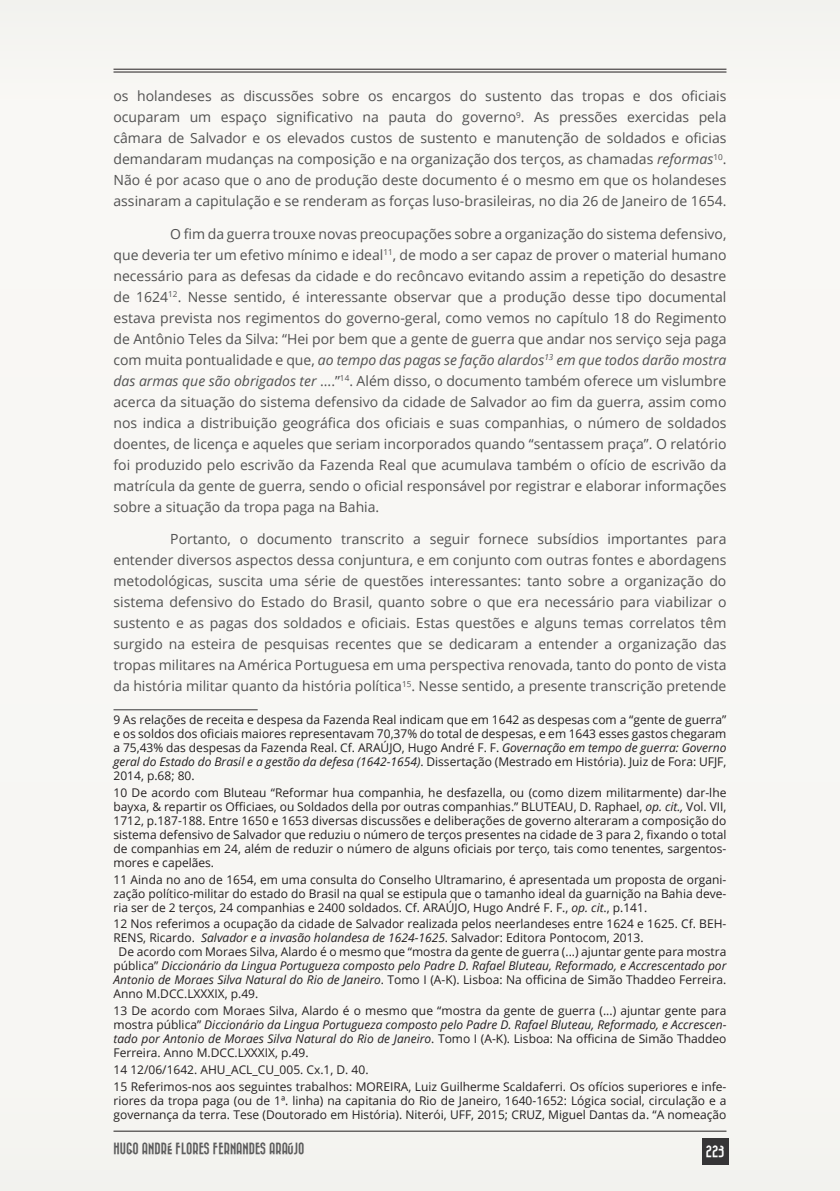
<style>
.page{position:relative;width:840px;height:1191px;background:#fff}
.page>*{position:absolute;margin:0;border:0;box-sizing:border-box;transform-origin:0 0}
.TEXTO{font:14px/21px "Open Sans";color:#515151;text-align:justify}
.t1{font:12px/14px "Open Sans";color:#231f20;text-align:justify}
.t2{font:12px "Bazar";color:#5d5d5d}
.t3{font:12px "Bazar";color:#fff}
.s1{font-style:italic}
</style>
<div class="page">
<div style="left:0;top:0;width:839px;height:1190px;background:#f8f7f4"></div>
<hr style="left:113px;top:69px;width:613px;height:1px;background:#231f20">
<hr style="left:113px;top:72px;width:613px;height:1px;background:#231f20">
<hr style="left:113px;top:1130px;width:613px;height:1px;background:#231f20">
<div style="left:701px;top:1138px;width:27px;height:27px;background:#363536"></div>
<hr style="left:113px;top:709px;width:144px;height:1px;background:#363536">
<p class="TEXTO" style="left:113px;top:85px;width:614px">os holandeses as discussões sobre os encargos do sustento das tropas e dos oficiais ocuparam um espaço significativo na pauta do governo<sup>9</sup>. As pressões exercidas pela câmara de Salvador e os elevados custos de sustento e manutenção de soldados e oficias demandaram mudanças na composição e na organização dos terços, as chamadas <span class="s1">reformas</span><sup>10</sup>.<br>Não é por acaso que o ano de produção deste documento é o mesmo em que os holandeses assinaram a capitulação e se renderam as forças luso-brasileiras, no dia 26 de Janeiro de 1654.</p>
<p class="TEXTO" style="left:113px;top:223px;width:614px;text-indent:57px">O fim da guerra trouxe novas preocupações sobre a organização do sistema defensivo, que deveria ter um efetivo mínimo e ideal<sup>11</sup>, de modo a ser capaz de prover o material humano necessário para as defesas da cidade e do recôncavo evitando assim a repetição do desastre de 1624<sup>12</sup>. Nesse sentido, é interessante observar que a produção desse tipo documental estava prevista nos regimentos do governo-geral, como vemos no capítulo 18 do Regimento de Antônio Teles da Silva: “Hei por bem que a gente de guerra que andar nos serviço seja paga com muita pontualidade e que, <span class="s1">ao tempo das pagas se fação alardos</span><sup>13</sup> <span class="s1">em que todos darão mostra das armas que são obrigados ter</span> ....”<sup>14</sup>. Além disso, o documento também oferece um vislumbre acerca da situação do sistema defensivo da cidade de Salvador ao fim da guerra, assim como nos indica a distribuição geográfica dos oficiais e suas companhias, o número de soldados doentes, de licença e aqueles que seriam incorporados quando “sentassem praça”. O relatório foi produzido pelo escrivão da Fazenda Real que acumulava também o ofício de escrivão da matrícula da gente de guerra, sendo o oficial responsável por registrar e elaborar informações sobre a situação da tropa paga na Bahia.</p>
<p class="TEXTO" style="left:113px;top:528px;width:614px;text-indent:57px">Portanto, o documento transcrito a seguir fornece subsídios importantes para entender diversos aspectos dessa conjuntura, e em conjunto com outras fontes e abordagens metodológicas, suscita uma série de questões interessantes: tanto sobre a organização do sistema defensivo do Estado do Brasil, quanto sobre o que era necessário para viabilizar o sustento e as pagas dos soldados e oficiais. Estas questões e alguns temas correlatos têm surgido na esteira de pesquisas recentes que se dedicaram a entender a organização das tropas militares na América Portuguesa em uma perspectiva renovada, tanto do ponto de vista da história militar quanto da história política<sup>15</sup>. Nesse sentido, a presente transcrição pretende</p>
<p class="t1" style="left:113px;top:712px;width:614px">9 As relações de receita e despesa da Fazenda Real indicam que em 1642 as despesas com a “gente de guerra” e os soldos dos oficiais maiores representavam 70,37% do total de despesas, e em 1643 esses gastos chegaram a 75,43% das despesas da Fazenda Real. Cf. ARAÚJO, Hugo André F. F. <span class="s1">Governação em tempo de guerra: Governo geral do Estado do Brasil e a gestão da defesa (1642-1654)</span>. Dissertação (Mestrado em História). Juiz de Fora: UFJF, 2014, p.68; 80.</p>
<p class="t1" style="left:113px;top:785px;width:614px">10 De acordo com Bluteau “Reformar hua companhia, he desfazella, ou (como dizem militarmente) dar-lhe bayxa, &amp; repartir os Officiaes, ou Soldados della por outras companhias.” BLUTEAU, D. Raphael, <span class="s1">op. cit.,</span> Vol. VII, 1712, p.187-188. Entre 1650 e 1653 diversas discussões e deliberações de governo alteraram a composição do sistema defensivo de Salvador que reduziu o número de terços presentes na cidade de 3 para 2, fixando o total de companhias em 24, além de reduzir o número de alguns oficiais por terço, tais como tenentes, sargentos&shy;mores e capelães.</p>
<p class="t1" style="left:113px;top:872px;width:614px">11 Ainda no ano de 1654, em uma consulta do Conselho Ultramarino, é apresentada um proposta de organi&shy;zação político-militar do estado do Brasil na qual se estipula que o tamanho ideal da guarnição na Bahia deve&shy;ria ser de 2 terços, 24 companhias e 2400 soldados. Cf. ARAÚJO, Hugo André F. F., <span class="s1">op. cit</span>., p.141.</p>
<p class="t1" style="left:113px;top:916px;width:614px">12 Nos referimos a ocupação da cidade de Salvador realizada pelos neerlandeses entre 1624 e 1625. Cf. BEH-<br>RENS, Ricardo. <span class="s1">Salvador e a invasão holandesa de 1624-1625</span>. Salvador: Editora Pontocom, 2013.</p>
<p class="t1" style="left:113px;top:944px;width:614px;text-indent:5px">De acordo com Moraes Silva, Alardo é o mesmo que “mostra da gente de guerra (...) ajuntar gente para mostra pública” <span class="s1">Diccionário da Lingua Portugueza composto pelo Padre D. Rafael Bluteau, Reformado, e Accrescentado por Antonio de Moraes Silva Natural do Rio de Janeiro</span>. Tomo I (A-K). Lisboa: Na officina de Simão Thaddeo Ferreira.<br>Anno M.DCC.LXXXIX, p.49.</p>
<p class="t1" style="left:113px;top:1003px;width:614px">13 De acordo com Moraes Silva, Alardo é o mesmo que “mostra da gente de guerra (...) ajuntar gente para mostra pública” <span class="s1">Diccionário da Lingua Portugueza composto pelo Padre D. Rafael Bluteau, Reformado, e Accrescen&shy;tado por Antonio de Moraes Silva Natural do Rio de Janeiro</span>. Tomo I (A-K). Lisboa: Na officina de Simão Thaddeo Ferreira. Anno M.DCC.LXXXIX, p.49.</p>
<p class="t1" style="left:113px;top:1062px;width:256px">14 12/06/1642. AHU_ACL_CU_005. Cx.1, D. 40.</p>
<p class="t1" style="left:113px;top:1079px;width:614px">15 Referimos-nos aos seguintes trabalhos: MOREIRA, Luiz Guilherme Scaldaferri. Os ofícios superiores e infe&shy;riores da tropa paga (ou de 1ª. linha) na capitania do Rio de Janeiro, 1640-1652: Lógica social, circulação e a governança da terra. Tese (Doutorado em História). Niterói, UFF, 2015; CRUZ, Miguel Dantas da. “A nomeação</p>
<p class="t2" style="left:113px;top:1142px;width:192px">HUGO ANDRÉ FLORES FERNANDES ARAÚJO</p>
<p class="t3" style="left:705px;top:1145px;width:20px">223</p>
</div>
